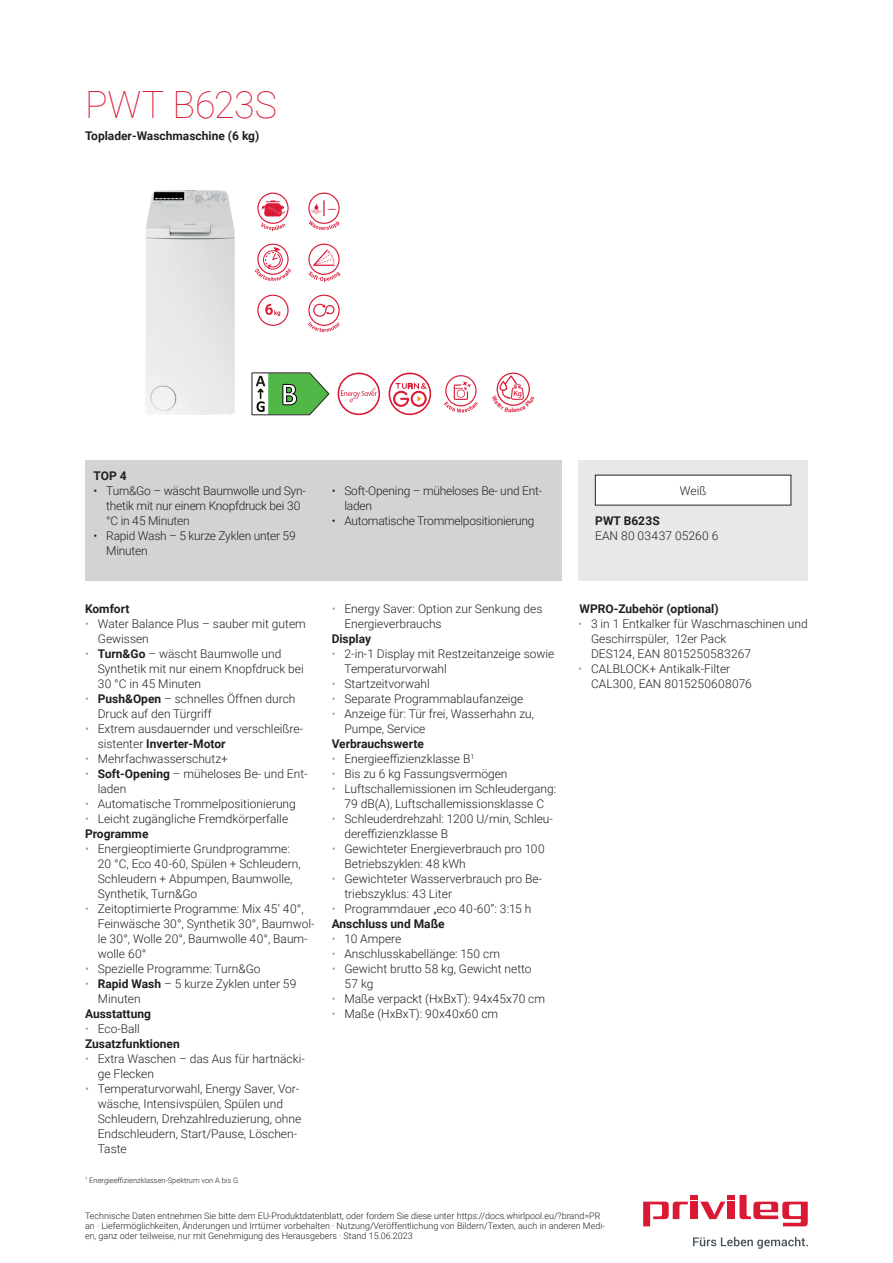
<style>
.page{position:relative;width:893px;height:1263px;background:#fff}
.page>*{position:absolute;margin:0;border:0;box-sizing:border-box;transform-origin:0 0}
.t1{font:100 37.5px "Roboto";color:#da1935}
.t2{font:300 12px/15px "Roboto";color:#231f20}
.t3{font:300 12px/15px "Roboto";letter-spacing:-.02em;color:#231f20}
.t4{font:700 12px/15px "Roboto";color:#231f20}
.t5{font:300 9px/9.8px "Roboto";color:#231f20}
.t6{font:300 7.5px "Roboto";color:#231f20}
.s1{color:#9ea0a2}
.s2{font-weight:700}
.s3{font-weight:300;color:#9ea0a2}
.s4{font-weight:300}
</style>
<div class="page">
<svg style="left:643px;top:1195px;width:165px;height:31px"></svg>
<div style="left:728px;top:1201px;width:7px;height:18px;background:#da1935"></div>
<div style="left:691px;top:1201px;width:7px;height:18px;background:#da1935"></div>
<svg style="left:693px;top:1237px;width:115px;height:12px"></svg>
<img style="left:145px;top:190px;width:90px;height:225px">
<svg style="left:257px;top:192px;width:32px;height:40px"></svg>
<svg style="left:255px;top:243px;width:37px;height:39px"></svg>
<svg style="left:257px;top:294px;width:32px;height:32px"></svg>
<svg style="left:308px;top:192px;width:32px;height:38px"></svg>
<svg style="left:308px;top:243px;width:33px;height:40px"></svg>
<svg style="left:307px;top:294px;width:33px;height:39px"></svg>
<svg style="left:252px;top:373px;width:77px;height:42px"></svg>
<svg style="left:338px;top:373px;width:42px;height:42px"></svg>
<svg style="left:389px;top:373px;width:42px;height:42px"></svg>
<svg style="left:444px;top:375px;width:34px;height:38px"></svg>
<div style="left:85px;top:460px;width:476px;height:120px;background:#d1d3d4"></div>
<div style="left:578px;top:460px;width:230px;height:120px;background:#e7e8e8"></div>
<div style="left:595px;top:475px;width:196px;height:30px;background:#fff"></div>
<svg style="left:496px;top:373px;width:34px;height:33px"></svg>
<p class="t1" style="left:85px;top:78px;width:193px">PWT B623S</p>
<p class="t4" style="left:85px;top:128px;width:176px">Toplader-Waschmaschine (6 kg)</p>
<p class="t4" style="left:94px;top:467px;width:35px">TOP 4</p>
<p class="t3" style="left:106px;top:482px;width:201px;text-indent:-13px">• Turn&amp;Go – wäscht Baumwolle und Syn&shy;thetik mit nur einem Knopfdruck bei 30 °C in 45 Minuten</p>
<p class="t3" style="left:106px;top:527px;width:191px;text-indent:-13px">• Rapid Wash – 5 kurze Zyklen unter 59<br>Minuten</p>
<p class="t3" style="left:344px;top:482px;width:199px;text-indent:-13px">• Soft-Opening – müheloses Be- und Ent&shy;laden</p>
<p class="t3" style="left:332px;top:512px;width:204px">• Automatische Trommelpositionierung</p>
<p class="t4" style="left:85px;top:601px;width:46px">Komfort</p>
<p class="t2" style="left:98px;top:616px;width:210px;text-indent:-13px"><span class="s1">•</span> Water Balance Plus – sauber mit gutem<br>Gewissen</p>
<p class="t2" style="left:98px;top:646px;width:207px;text-indent:-13px"><span class="s1">•</span> <span class="s2">Turn&amp;Go</span> – wäscht Baumwolle und<br>Synthetik mit nur einem Knopfdruck bei<br>30 °C in 45 Minuten</p>
<p class="t2" style="left:98px;top:691px;width:199px;text-indent:-13px"><span class="s1">•</span> <span class="s2">Push&amp;Open</span> – schnelles Öffnen durch<br>Druck auf den Türgriff</p>
<p class="t2" style="left:98px;top:721px;width:207px;text-indent:-13px"><span class="s1">•</span> Extrem ausdauernder und verschleißre&shy;sistenter <span class="s2">Inverter-Motor</span></p>
<p class="t2" style="left:85px;top:751px;width:144px"><span class="s1">•</span> Mehrfachwasserschutz+</p>
<p class="t2" style="left:98px;top:766px;width:211px;text-indent:-13px"><span class="s1">•</span> <span class="s2">Soft-Opening</span> – müheloses Be- und Ent&shy;laden</p>
<p class="t2" style="left:85px;top:796px;width:212px"><span class="s1">•</span> Automatische Trommelpositionierung</p>
<p class="t2" style="left:85px;top:811px;width:205px"><span class="s1">•</span> Leicht zugängliche Fremdkörperfalle<br><span class="s2">Programme</span></p>
<p class="t2" style="left:98px;top:841px;width:204px;text-indent:-13px"><span class="s1">•</span> Energieoptimierte Grundprogramme:<br>20 °C, Eco 40-60, Spülen + Schleudern, Schleudern + Abpumpen, Baumwolle, Synthetik, Turn&amp;Go</p>
<p class="t2" style="left:98px;top:901px;width:218px;text-indent:-13px"><span class="s1">•</span> Zeitoptimierte Programme: Mix 45‘ 40°,<br>Feinwäsche 30°, Synthetik 30°, Baumwol&shy;le 30°, Wolle 20°, Baumwolle 40°, Baum&shy;wolle 60°</p>
<p class="t2" style="left:85px;top:961px;width:177px"><span class="s1">•</span> Spezielle Programme: Turn&amp;Go</p>
<p class="t2" style="left:85px;top:976px;width:213px"><span class="s1">•</span> <span class="s2">Rapid Wash</span> – 5 kurze Zyklen unter 59</p>
<p class="t2" style="left:98px;top:991px;width:44px">Minuten</p>
<p class="t4" style="left:85px;top:1006px;width:67px">Ausstattung</p>
<p class="t4" style="left:85px;top:1021px;width:96px"><span class="s3">•</span> <span class="s4">Eco-Ball<br></span>Zusatzfunktionen</p>
<p class="t2" style="left:98px;top:1051px;width:208px;text-indent:-13px"><span class="s1">•</span> Extra Waschen – das Aus für hartnäcki&shy;ge Flecken</p>
<p class="t2" style="left:98px;top:1081px;width:205px;text-indent:-13px"><span class="s1">•</span> Temperaturvorwahl, Energy Saver, Vor&shy;wäsche, Intensivspülen, Spülen und Schleudern, Drehzahlreduzierung, ohne Endschleudern, Start/Pause, Löschen-Taste</p>
<p class="t2" style="left:332px;top:601px;width:212px"><span class="s1">•</span> Energy Saver: Option zur Senkung des</p>
<p class="t2" style="left:344px;top:616px;width:99px">Energieverbrauchs</p>
<p class="t4" style="left:332px;top:631px;width:41px">Display</p>
<p class="t2" style="left:344px;top:646px;width:211px;text-indent:-13px"><span class="s1">•</span> 2-in-1 Display mit Restzeitanzeige sowie<br>Temperaturvorwahl</p>
<p class="t2" style="left:332px;top:676px;width:100px"><span class="s1">•</span> Startzeitvorwahl</p>
<p class="t2" style="left:332px;top:691px;width:193px"><span class="s1">•</span> Separate Programmablaufanzeige</p>
<p class="t2" style="left:332px;top:706px;width:204px"><span class="s1">•</span> Anzeige für: Tür frei, Wasserhahn zu,</p>
<p class="t2" style="left:344px;top:721px;width:82px">Pumpe, Service</p>
<p class="t4" style="left:332px;top:736px;width:94px">Verbrauchswerte</p>
<p class="t2" style="left:332px;top:751px;width:144px"><span class="s1">•</span> Energieeffizienzklasse B<sup>1</sup></p>
<p class="t2" style="left:332px;top:766px;width:177px"><span class="s1">•</span> Bis zu 6 kg Fassungsvermögen</p>
<p class="t2" style="left:332px;top:781px;width:226px;text-align:center"><span class="s1">•</span> Luftschallemissionen im Schleudergang:<br>79 dB(A), Luftschallemissionsklasse C</p>
<p class="t2" style="left:344px;top:811px;width:210px;text-indent:-13px"><span class="s1">•</span> Schleuderdrehzahl: 1200 U/min, Schleu&shy;dereffizienzklasse B</p>
<p class="t2" style="left:344px;top:841px;width:202px;text-indent:-13px"><span class="s1">•</span> Gewichteter Energieverbrauch pro 100<br>Betriebszyklen: 48 kWh</p>
<p class="t2" style="left:344px;top:871px;width:199px;text-indent:-13px"><span class="s1">•</span> Gewichteter Wasserverbrauch pro Be&shy;triebszyklus: 43 Liter</p>
<p class="t2" style="left:332px;top:901px;width:201px"><span class="s1">•</span> Programmdauer „eco 40-60“: 3:15 h<br><span class="s2">Anschluss und Maße</span></p>
<p class="t2" style="left:332px;top:931px;width:71px"><span class="s1">•</span> 10 Ampere</p>
<p class="t2" style="left:332px;top:946px;width:170px"><span class="s1">•</span> Anschlusskabellänge: 150 cm</p>
<p class="t2" style="left:344px;top:961px;width:189px;text-indent:-13px"><span class="s1">•</span> Gewicht brutto 58 kg, Gewicht netto<br>57 kg</p>
<p class="t2" style="left:332px;top:991px;width:215px"><span class="s1">•</span> Maße verpackt (HxBxT): 94x45x70 cm</p>
<p class="t2" style="left:332px;top:1006px;width:168px"><span class="s1">•</span> Maße (HxBxT): 90x40x60 cm</p>
<p class="t2" style="left:680px;top:482px;width:28px">Weiß</p>
<p class="t2" style="left:595px;top:513px;width:125px"><span class="s2">PWT B623S<br></span>EAN 80 03437 05260 6</p>
<p class="t4" style="left:579px;top:601px;width:141px">WPRO-Zubehör (optional)</p>
<p class="t2" style="left:591px;top:616px;width:218px;text-indent:-13px"><span class="s1">•</span> 3 in 1 Entkalker für Waschmaschinen und<br>Geschirrspüler, 12er Pack<br>DES124, EAN 8015250583267</p>
<p class="t2" style="left:591px;top:661px;width:162px;text-indent:-13px"><span class="s1">•</span> CALBLOCK+ Antikalk-Filter<br>CAL300, EAN 8015250608076</p>
<p class="t6" style="left:85px;top:1175px;width:155px"><sup>1</sup> Energieeffizienzklassen-Spektrum von A bis G</p>
<p class="t5" style="left:85px;top:1211px;width:521px">Technische Daten entnehmen Sie bitte dem EU-Produktdatenblatt, oder fordern Sie diese unter https://docs.whirlpool.eu/?brand=PR an · Liefermöglichkeiten, Änderungen und Irrtümer vorbehalten · Nutzung/Veröffentlichung von Bildern/Texten, auch in anderen Medi&shy;en, ganz oder teilweise, nur mit Genehmigung des Herausgebers · Stand 15.06.2023</p>
</div>
